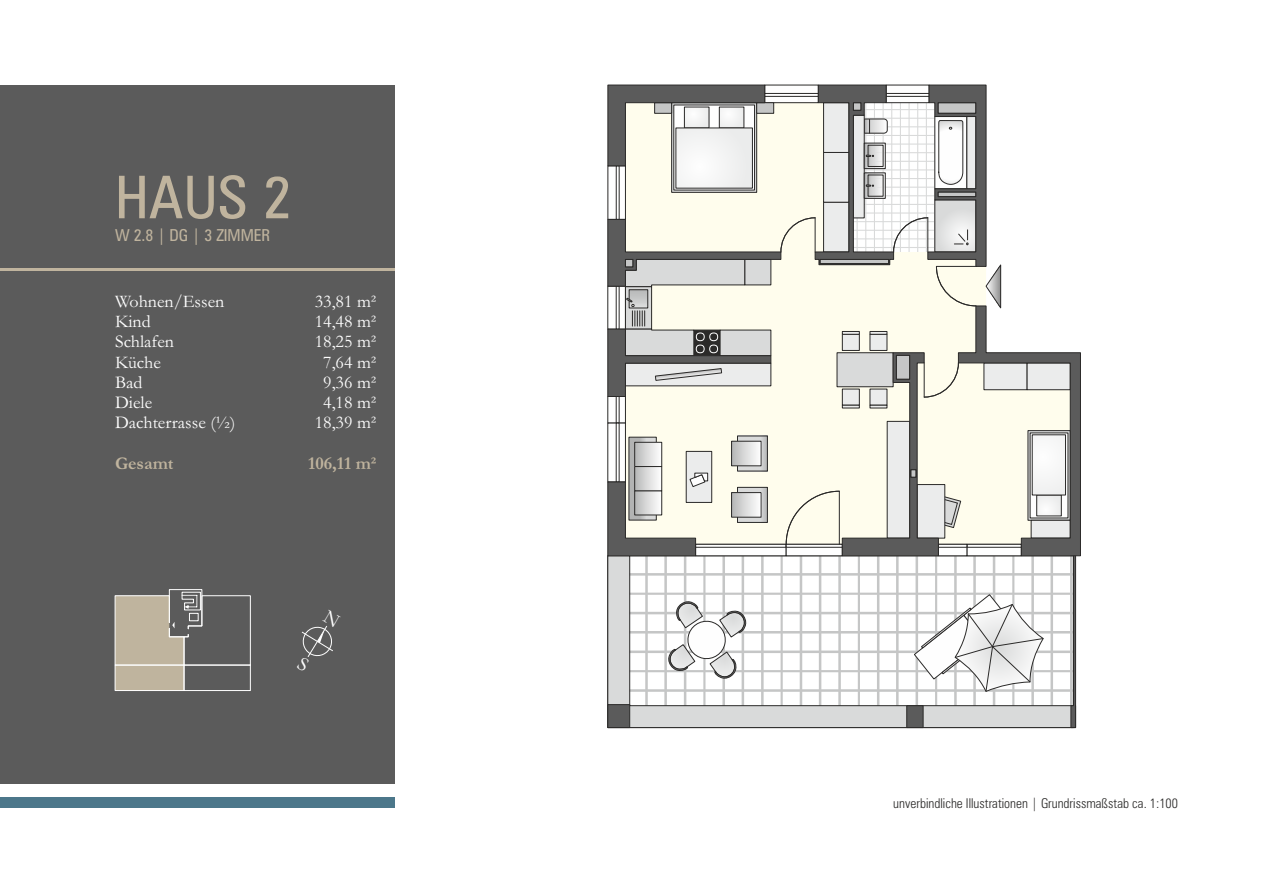
<style>
.page{position:relative;width:1263px;height:893px;background:#fff}
.page>*{position:absolute;margin:0;border:0;box-sizing:border-box;transform-origin:0 0}
.t1{font:condensed 59.1px "Zurich BT";color:#c0b49e}
.t2{font:18px/20.2px "Garamond";color:#fefefe}
.t3{font:700 18px "Garamond";color:#c0b49e}
.t4{font:condensed 16.5px "Zurich BT";color:#c0b49e}
.t5{font:300 condensed 13.5px "Zurich BT";color:#2b2a29}
</style>
<div class="page">
<div style="left:0;top:85px;width:395px;height:698px;background:#5b5b5b"></div>
<div style="left:0;top:797px;width:395px;height:11px;background:#4c778a"></div>
<hr style="left:0;top:269px;width:395px;height:2px;background:#c0b49e">
<div style="left:115px;top:665px;width:69px;height:25px;background:#bfb49e"></div>
<div style="left:184px;top:665px;width:67px;height:26px;border:1px solid #fefefe"></div>
<div style="left:115px;top:665px;width:69px;height:26px;border:1px solid #fefefe"></div>
<svg style="left:114px;top:589px;width:137px;height:77px"></svg>
<svg style="left:607px;top:557px;width:469px;height:171px"></svg>
<svg style="left:607px;top:84px;width:474px;height:473px"></svg>
<svg style="left:301px;top:626px;width:32px;height:31px"></svg>
<h1 class="t1" style="left:115px;top:173px;width:178px">HAUS 2</h1>
<p class="t4" style="left:115px;top:228px;width:157px">W 2.8 | DG | 3 ZIMMER</p>
<p class="t2" style="left:115px;top:293px;width:122px">Wohnen/Essen<br>Kind<br>Schlafen<br>Küche<br>Bad<br>Diele<br>Dachterrasse (½)</p>
<p class="t3" style="left:115px;top:457px;width:60px">Gesamt</p>
<p class="t2" style="left:315px;top:293px;width:63px;text-align:center">33,81 m²<br>14,48 m²<br>18,25 m²<br>7,64 m²<br>9,36 m²<br>4,18 m²<br>18,39 m²</p>
<p class="t3" style="left:308px;top:457px;width:70px">106,11 m²</p>
<p class="t5" style="left:893px;top:798px;width:286px">unverbindliche Illustrationen | Grundrissmaßstab ca. 1:100</p>
</div>
